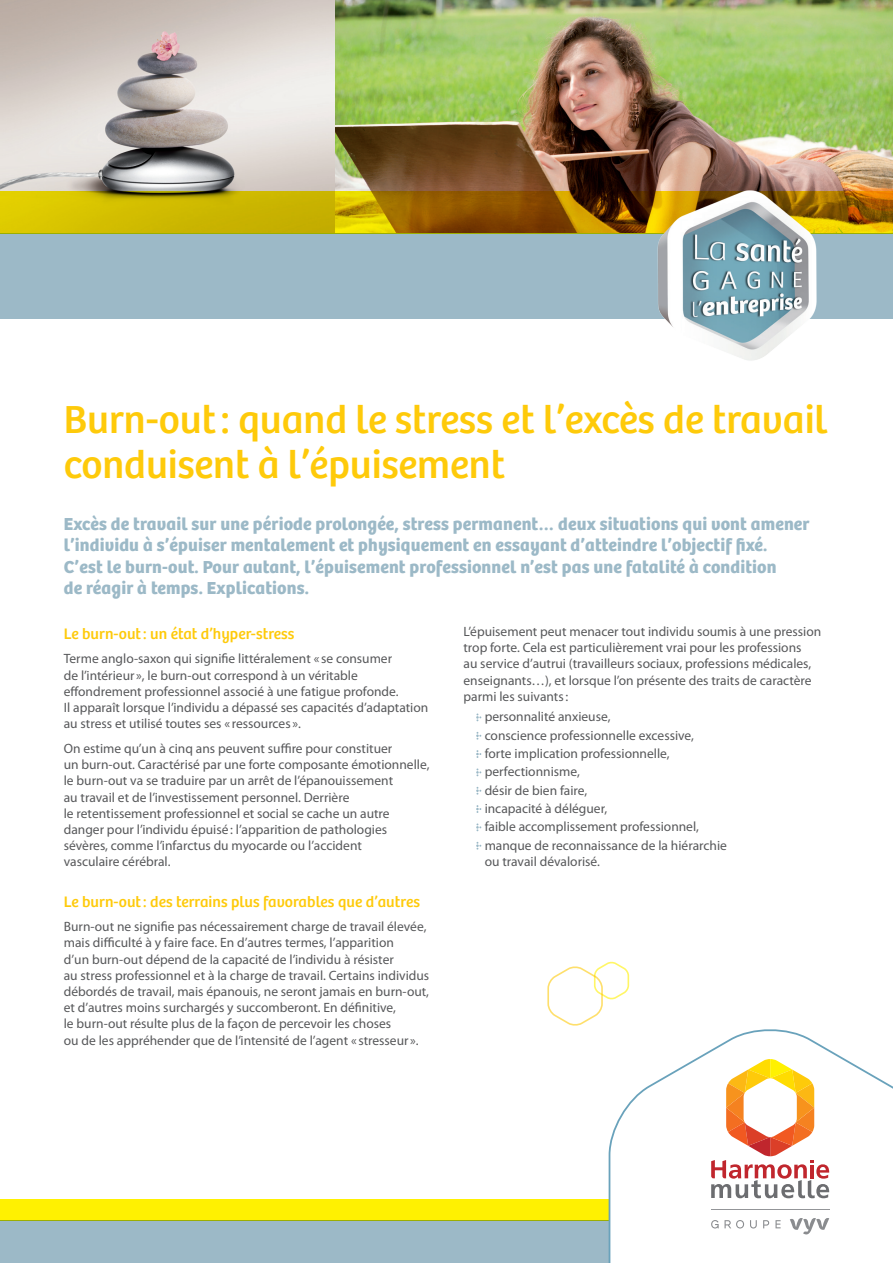
<style>
.page{position:relative;width:893px;height:1263px;background:#fff}
.page>*{position:absolute;margin:0;border:0;box-sizing:border-box;transform-origin:0 0}
.t1{font:40.5px/45px "Bree";color:#feca0a}
.t2{font:700 18px/21.6px "Bree";letter-spacing:.01em;color:#9cb9c7}
.t3{font:15.75px "Bree";letter-spacing:.005em;color:#feca0a}
.t4{font:13.5px/16.2px "Myriad Pro";color:#57585a}
</style>
<div class="page">
<img style="left:0;top:0;width:893px;height:191px">
<div style="left:0;top:1220px;width:893px;height:43px;background:#9cb9c7"></div>
<div style="left:0;top:1199px;width:893px;height:21px;background:#fff101"></div>
<div style="left:0;top:234px;width:893px;height:85px;background:#9cb9c7"></div>
<svg style="left:0;top:191px;width:893px;height:43px;background:#ae8c00"></svg>
<img style="left:647px;top:186px;width:179px;height:175px">
<svg style="left:608px;top:1029px;width:285px;height:234px"></svg>
<svg style="left:476px;top:713px;width:5px;height:8px"></svg>
<svg style="left:476px;top:732px;width:5px;height:8px"></svg>
<svg style="left:476px;top:750px;width:5px;height:8px"></svg>
<svg style="left:476px;top:768px;width:5px;height:8px"></svg>
<svg style="left:476px;top:787px;width:5px;height:8px"></svg>
<svg style="left:476px;top:805px;width:5px;height:8px"></svg>
<svg style="left:476px;top:823px;width:5px;height:8px"></svg>
<svg style="left:476px;top:842px;width:5px;height:8px"></svg>
<svg style="left:547px;top:961px;width:83px;height:65px"></svg>
<h1 class="t1" style="left:64px;top:397px;width:765px">Burn-out: quand le stress et l’excès de travail conduisent à l’épuisement</h1>
<p class="t2" style="left:64px;top:513px;width:747px">Excès de travail sur une période prolongée, stress permanent… deux situations qui vont amener l’individu à s’épuiser mentalement et physiquement en essayant d’atteindre l’objectif fixé.<br>C’est le burn-out. Pour autant, l’épuisement professionnel n’est pas une fatalité à condition<br>de réagir à temps. Explications.</p>
<p class="t3" style="left:64px;top:624px;width:232px">Le burn-out: un état d’hyper-stress</p>
<p class="t4" style="left:64px;top:651px;width:366px">Terme anglo-saxon qui signifie littéralement « se consumer<br>de l’intérieur », le burn-out correspond à un véritable effondrement professionnel associé à une fatigue profonde.<br>Il apparaît lorsque l’individu a dépassé ses capacités d’adaptation au stress et utilisé toutes ses « ressources ».</p>
<p class="t4" style="left:64px;top:740px;width:367px">On estime qu’un à cinq ans peuvent suffire pour constituer<br>un burn-out. Caractérisé par une forte composante émotionnelle, le burn-out va se traduire par un arrêt de l’épanouissement<br>au travail et de l’investissement personnel. Derrière<br>le retentissement professionnel et social se cache un autre danger pour l’individu épuisé: l’apparition de pathologies sévères, comme l’infarctus du myocarde ou l’accident<br>vasculaire cérébral.</p>
<p class="t3" style="left:64px;top:892px;width:358px">Le burn-out: des terrains plus favorables que d’autres</p>
<p class="t4" style="left:64px;top:918px;width:367px">Burn-out ne signifie pas nécessairement charge de travail élevée, mais difficulté à y faire face. En d’autres termes, l’apparition<br>d’un burn-out dépend de la capacité de l’individu à résister<br>au stress professionnel et à la charge de travail. Certains individus débordés de travail, mais épanouis, ne seront jamais en burn-out, et d’autres moins surchargés y succomberont. En définitive,<br>le burn-out résulte plus de la façon de percevoir les choses<br>ou de les appréhender que de l’intensité de l’agent « stresseur ».</p>
<p class="t4" style="left:463px;top:623px;width:359px">L’épuisement peut menacer tout individu soumis à une pression trop forte. Cela est particulièrement vrai pour les professions<br>au service d’autrui (travailleurs sociaux, professions médicales, enseignants…), et lorsque l’on présente des traits de caractère parmi les suivants:</p>
<p class="t4" style="left:485px;top:707px;width:244px;line-height:18.3px">personnalité anxieuse,<br>conscience professionnelle excessive,<br>forte implication professionnelle, perfectionnisme,<br>désir de bien faire,<br>incapacité à déléguer,<br>faible accomplissement professionnel, manque de reconnaissance de la hiérarchie</p>
<p class="t4" style="left:485px;top:853px;width:117px">ou travail dévalorisé.</p>
</div>
